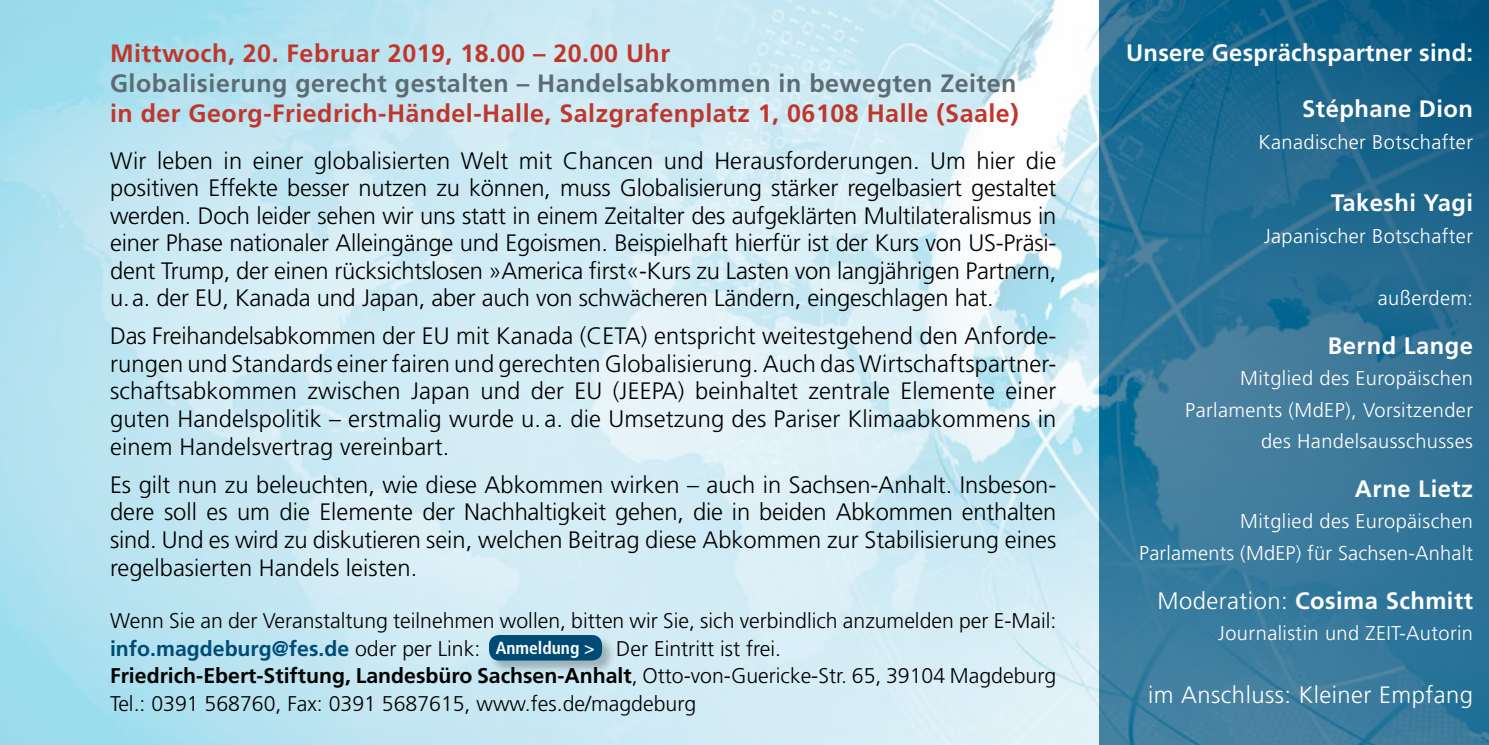
<style>
.page{position:relative;width:1489px;height:745px;background:#fff}
.page>*{position:absolute;margin:0;border:0;box-sizing:border-box;transform-origin:0 0}
.t1{font:700 25px "Frutiger";letter-spacing:.02em;color:#c1362b}
.t2{font:700 25px "Frutiger";letter-spacing:.02em;color:#5d6b72}
.t3{font:300 23.75px/27.5px "Frutiger";color:#000;text-align:justify}
.t4{font:700 23.75px "Frutiger CE";letter-spacing:.02em;color:#fff}
.t5{font:300 23.75px "Frutiger";letter-spacing:.02em;color:#fff}
.t6{font:300 21.25px/27.5px "Frutiger";color:#000}
.t7{font:300 20px/31.2px "Frutiger";letter-spacing:.02em;color:#fff;text-align:right}
.t8{font:700 condensed 17.5px "Frutiger";color:#fff}
.s1{font-weight:700;color:#004b76}
.s2{font-weight:700}
.s3{font-family:"Frutiger";font-weight:300}
</style>
<div class="page">
<img style="left:0;top:0;width:1488px;height:744px">
<div style="left:489px;top:635px;width:127px;height:39px;background:#000;opacity:.25"></div>
<div style="left:489px;top:634px;width:113px;height:26px;background:#004b76;border-radius:10px"></div>
<p class="t1" style="left:110px;top:39px;width:561px">Mittwoch, 20. Februar 2019, 18.00 – 20.00 Uhr</p>
<p class="t2" style="left:110px;top:69px;width:907px">Globalisierung gerecht gestalten – Handelsabkommen in bewegten Zeiten</p>
<p class="t1" style="left:110px;top:99px;width:910px">in der Georg-Friedrich-Händel-Halle, Salzgrafenplatz 1, 06108 Halle (Saale)</p>
<p class="t3" style="left:110px;top:146px;width:947px">Wir leben in einer globalisierten Welt mit Chancen und Herausforderungen. Um hier die positiven Effekte besser nutzen zu können, muss Globalisierung stärker regelbasiert gestaltet werden. Doch leider sehen wir uns statt in einem Zeitalter des aufgeklärten Multilateralismus in einer Phase nationaler Alleingänge und Egoismen. Beispielhaft hierfür ist der Kurs von US-Präsi&shy;dent Trump, der einen rücksichtslosen »America first«-Kurs zu Lasten von langjährigen Partnern, u.a. der EU, Kanada und Japan, aber auch von schwächeren Ländern, eingeschlagen hat.</p>
<p class="t3" style="left:110px;top:322px;width:947px">Das Freihandelsabkommen der EU mit Kanada (CETA) entspricht weitestgehend den Anforde&shy;rungen und Standards einer fairen und gerechten Globalisierung. Auch das Wirtschaftspartner&shy;schaftsabkommen zwischen Japan und der EU (JEEPA) beinhaltet zentrale Elemente einer guten Handelspolitik – erstmalig wurde u. a. die Umsetzung des Pariser Klimaabkommens in einem Handelsvertrag vereinbart.</p>
<p class="t3" style="left:110px;top:470px;width:947px">Es gilt nun zu beleuchten, wie diese Abkommen wirken – auch in Sachsen-Anhalt. Insbeson&shy;dere soll es um die Elemente der Nachhaltigkeit gehen, die in beiden Abkommen enthalten sind. Und es wird zu diskutieren sein, welchen Beitrag diese Abkommen zur Stabilisierung eines regelbasierten Handels leisten.</p>
<p class="t6" style="left:110px;top:607px;width:947px">Wenn Sie an der Veranstaltung teilnehmen wollen, bitten wir Sie, sich verbindlich anzumelden per E-Mail: <span class="s1">info.magdeburg@fes.de</span> oder per Link:</p>
<p class="t6" style="left:110px;top:634px;width:947px;text-indent:506px">Der Eintritt ist frei.<br><span class="s2">Friedrich-Ebert-Stiftung, Landesbüro Sachsen-Anhalt</span>, Otto-von-Guericke-Str. 65, 39104 Magdeburg<br>Tel.: 0391 568760, Fax: 0391 5687615, www.fes.de/magdeburg</p>
<p class="t8" style="left:496px;top:637px;width:100px">Anmeldung &gt;</p>
<p class="t4" style="left:1126px;top:38px;width:348px">Unsere Gesprächspartner sind:</p>
<p class="t4" style="left:1302px;top:95px;width:172px">Stéphane Dion</p>
<p class="t7" style="left:1258px;top:126px;width:216px">Kanadischer Botschafter</p>
<p class="t4" style="left:1331px;top:189px;width:143px">Takeshi Yagi</p>
<p class="t7" style="left:1263px;top:220px;width:210px">Japanischer Botschafter</p>
<p class="t7" style="left:1377px;top:282px;width:97px">außerdem:</p>
<p class="t4" style="left:1327px;top:331px;width:147px">Bernd Lange</p>
<p class="t7" style="left:1185px;top:362px;width:289px">Mitglied des Europäischen<br>Parlaments (MdEP), Vorsitzender des Handelsausschusses</p>
<p class="t4" style="left:1354px;top:474px;width:120px">Arne Lietz</p>
<p class="t7" style="left:1139px;top:505px;width:335px">Mitglied des Europäischen<br>Parlaments (MdEP) für Sachsen-Anhalt</p>
<p class="t4" style="left:1157px;top:585px;width:317px"><span class="s3">Moderation:</span> Cosima Schmitt</p>
<p class="t7" style="left:1218px;top:617px;width:256px">Journalistin und ZEIT-Autorin</p>
<p class="t5" style="left:1148px;top:680px;width:326px">im Anschluss: Kleiner Empfang</p>
</div>
